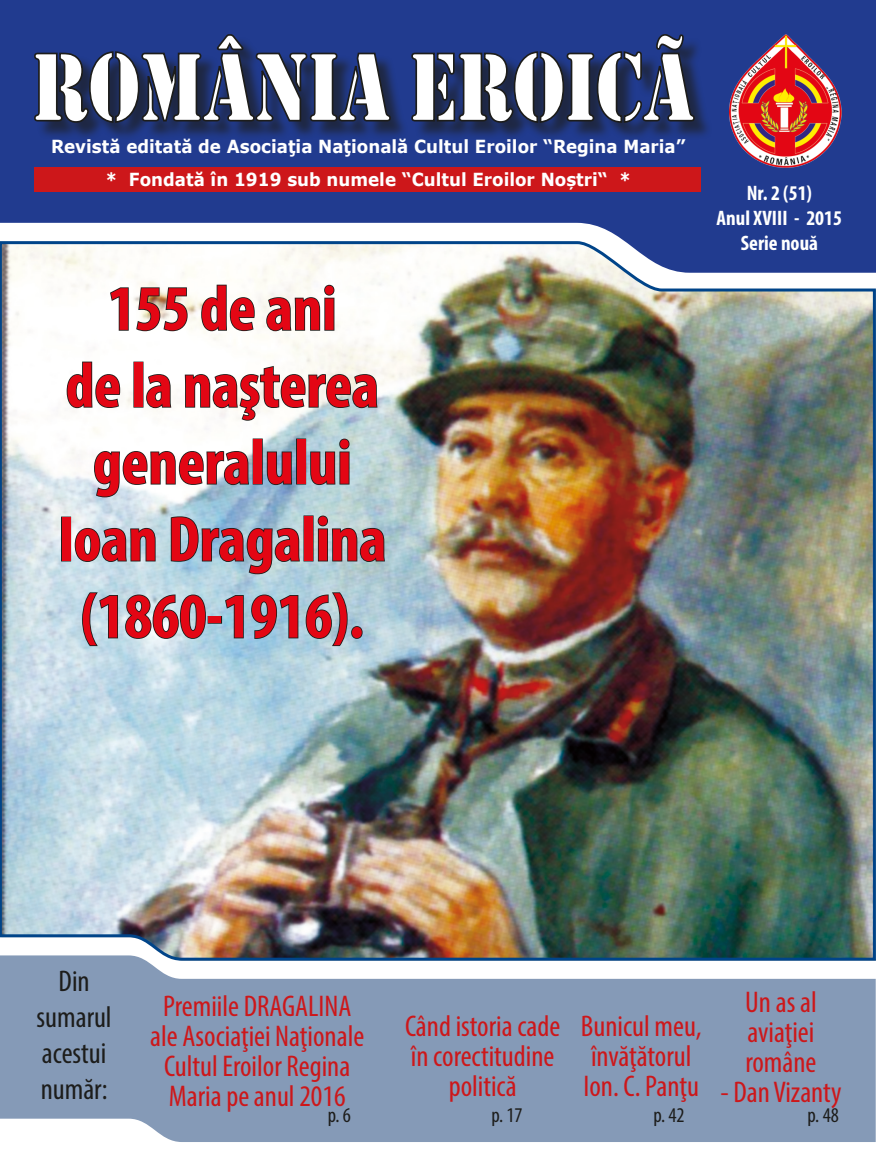
<style>
.page{position:relative;width:876px;height:1174px;background:#fff}
.page>*{position:absolute;margin:0;border:0;box-sizing:border-box;transform-origin:0 0}
.No_Spacing{font:700 condensed 64.05px/76.9px "Myriad Pro";color:#e30614;text-align:center}
.t1{font:condensed 30px/30px "Myriad Pro";color:#cd171a;text-align:center}
.t2{font:condensed 30px/36px "Myriad Pro";color:#1d1d1b;text-align:center}
.t3{font:700 condensed 21px "Myriad Pro";color:#fff}
.t4{font:condensed 21px "Myriad Pro";color:#1d1d1b}
.t5{font:700 18px "Verdana";color:#fff;scale:.93 1}
</style>
<div class="page">
<svg style="left:0;top:962px;width:876px;height:156px;background:#8fa2bd"></svg>
<svg style="left:0;top:1118px;width:876px;height:24px;fill:#859ab7"></svg>
<svg style="left:0;top:0;width:876px;height:240px;background:#374e9a"></svg>
<div style="left:34px;top:167px;width:667px;height:25px;background:#cd171a"></div>
<div style="left:37px;top:37px;width:676px;height:104px;background:#1d1d1b;opacity:.65"></div>
<svg style="left:33px;top:33px;width:663px;height:91px"></svg>
<img style="left:730px;top:34px;width:112px;height:135px">
<img style="left:0;top:240px;width:876px;height:722px">
<svg style="left:109px;top:286px;width:79px;height:46px"></svg>
<svg style="left:200px;top:284px;width:56px;height:48px"></svg>
<svg style="left:265px;top:284px;width:70px;height:48px"></svg>
<svg style="left:66px;top:361px;width:55px;height:48px"></svg>
<div style="left:133px;top:361px;width:11px;height:46px;border:2px solid #1d1d1b"></div>
<svg style="left:145px;top:373px;width:27px;height:36px"></svg>
<svg style="left:184px;top:365px;width:194px;height:56px"></svg>
<svg style="left:93px;top:450px;width:157px;height:48px"></svg>
<div style="left:253px;top:438px;width:10px;height:46px;border:2px solid #1d1d1b"></div>
<svg style="left:266px;top:451px;width:27px;height:35px"></svg>
<div style="left:296px;top:438px;width:10px;height:46px;border:2px solid #1d1d1b"></div>
<svg style="left:309px;top:438px;width:41px;height:48px;background:#92a8ae"></svg>
<div style="left:61px;top:516px;width:10px;height:45px;border:2px solid #1d1d1b"></div>
<svg style="left:74px;top:527px;width:82px;height:36px;background:#9dacb3"></svg>
<svg style="left:170px;top:515px;width:131px;height:60px;background:#90adbb"></svg>
<div style="left:303px;top:515px;width:11px;height:46px;border:2px solid #1d1d1b"></div>
<svg style="left:317px;top:515px;width:69px;height:48px;background:#96a9ad"></svg>
<svg style="left:81px;top:591px;width:126px;height:56px;background:#aabcc3"></svg>
<div style="left:208px;top:616px;width:14px;height:7px;border:2px solid #1d1d1b"></div>
<svg style="left:224px;top:593px;width:75px;height:47px;background:#88a9b8"></svg>
<svg style="left:305px;top:591px;width:43px;height:56px;background:#95abb3"></svg>
<div style="left:351px;top:626px;width:12px;height:13px;border:2px solid #1d1d1b;border-radius:50%"></div>
<p class="t5" style="left:51px;top:134px;width:684px">Revistă editată de Asociaţia Naţională Cultul Eroilor “Regina Maria”</p>
<p class="t5" style="left:106px;top:167px;width:567px">* Fondată în 1919 sub numele “Cultul Eroilor Noștri“ *</p>
<p class="No_Spacing" style="left:108px;top:269px;width:230px">155 de ani</p>
<p class="No_Spacing" style="left:58px;top:345px;width:330px">de la naşterea generalului<br>Ioan Dragalina (1860-1916).</p>
<p class="t3" style="left:747px;top:180px;width:67px">Nr. 2 (51)</p>
<p class="t3" style="left:717px;top:205px;width:127px">Anul XVIII - 2015</p>
<p class="t3" style="left:741px;top:230px;width:79px">Serie nouă</p>
<p class="t2" style="left:37px;top:963px;width:77px">Din sumarul acestui număr:</p>
<p class="t1" style="left:150px;top:990px;width:216px">Premiile DRAGALINA ale Asociaţiei Naţionale<br>Cultul Eroilor Regina<br>Maria pe anul 2016</p>
<p class="t4" style="left:328px;top:1102px;width:25px">p. 6</p>
<p class="t1" style="left:405px;top:1010px;width:157px">Când istoria cade în corectitudine politică</p>
<p class="t4" style="left:491px;top:1102px;width:33px">p. 17</p>
<p class="t1" style="left:745px;top:986px;width:73px;text-align:justify">Un as al aviaţiei române</p>
<p class="t1" style="left:720px;top:1076px;width:123px">- Dan Vizanty</p>
<p class="t1" style="left:581px;top:1010px;width:122px;text-align:left">Bunicul meu, învăţătorul<br>Ion. C. Panţu</p>
<p class="t4" style="left:653px;top:1102px;width:33px">p. 42</p>
<p class="t4" style="left:808px;top:1102px;width:33px">p. 48</p>
</div>
